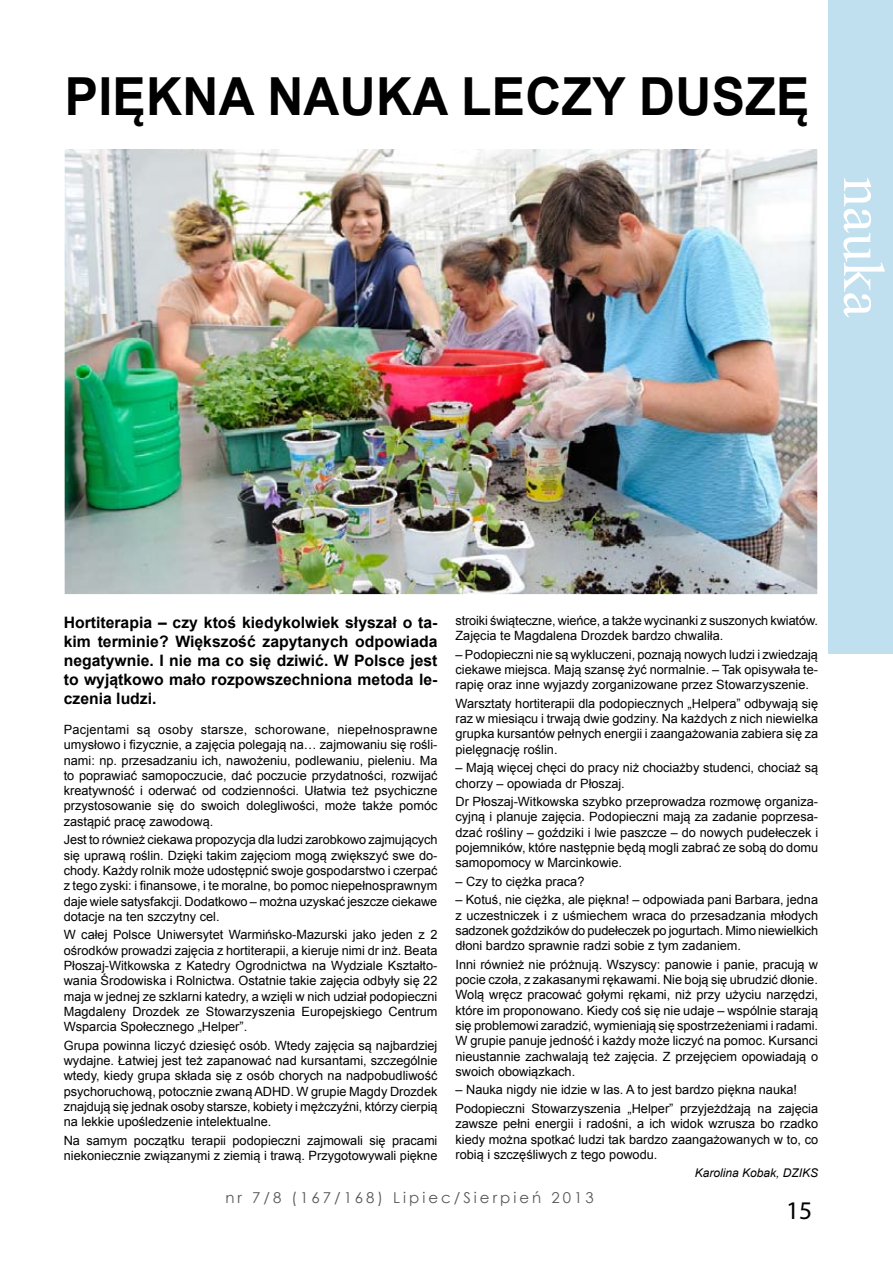
<style>
.page{position:relative;width:893px;height:1263px;background:#fff}
.page>*{position:absolute;margin:0;border:0;box-sizing:border-box;transform-origin:0 0}
.t1{font:58.5px "Times New Roman";color:#fff}
.t2{font:700 52.5px "Arial";letter-spacing:.005em;color:#000;scale:.95 1}
.t3{font:25.5px "Myriad Pro";color:#000}
.t4{font:700 15.75px/18.9px "Arial";color:#000;text-align:justify}
.t5{font:15px "Century Gothic";letter-spacing:.2em;color:#58585a}
.t6{font:12.75px/15.3px "Arial";color:#000;text-align:justify}
.t7{font:italic 12px "Arial";color:#000}
</style>
<div class="page">
<div style="left:828px;top:0;width:65px;height:654px;background:#c1e0ef"></div>
<img style="left:66px;top:150px;width:750px;height:443px">
<h2 class="t2" style="left:65px;top:61px;width:124px">Piękna</h2>
<h2 class="t2" style="left:267px;top:61px;width:39px">nauka</h2>
<h2 class="t2" style="left:461px;top:61px;width:67px">lecz</h2>
<h2 class="t2" style="left:592px;top:61px;width:85px">y dusz</h2>
<h2 class="t2" style="left:776px;top:61px;width:37px">ę</h2>
<h1 class="t1" style="left:903px;top:178px;width:141px;rotate:90deg">nauka</h1>
<p class="t4" style="left:64px;top:614px;width:375px">Hortiterapia – czy ktoś kiedykolwiek słyszał o ta&shy;kim terminie? Większość zapytanych odpowiada negatywnie. I nie ma co się dziwić. W Polsce jest to wyjątkowo mało rozpowszechniona metoda le&shy;czenia ludzi.</p>
<p class="t6" style="left:64px;top:722px;width:375px">Pacjentami są osoby starsze, schorowane, niepełnosprawne umysłowo i fizycznie, a zajęcia polegają na… zajmowaniu się rośli&shy;nami: np. przesadzaniu ich, nawożeniu, podlewaniu, pieleniu. Ma to poprawiać samopoczucie, dać poczucie przydatności, rozwijać kreatywność i oderwać od codzienności. Ułatwia też psychiczne przystosowanie się do swoich dolegliwości, może także pomóc zastąpić pracę zawodową.</p>
<p class="t6" style="left:64px;top:832px;width:375px">Jest to również ciekawa propozycja dla ludzi zarobkowo zajmujących się uprawą roślin. Dzięki takim zajęciom mogą zwiększyć swe do&shy;chody. Każdy rolnik może udostępnić swoje gospodarstwo i czerpać z tego zyski: i finansowe, i te moralne, bo pomoc niepełnosprawnym daje wiele satysfakcji. Dodatkowo – można uzyskać jeszcze ciekawe dotacje na ten szczytny cel.</p>
<p class="t6" style="left:64px;top:927px;width:375px">W całej Polsce Uniwersytet Warmińsko-Mazurski jako jeden z 2 ośrodków prowadzi zajęcia z hortiterapii, a kieruje nimi dr inż. Beata Płoszaj-Witkowska z Katedry Ogrodnictwa na Wydziale Kształto&shy;wania Środowiska i Rolnictwa. Ostatnie takie zajęcia odbyły się 22 maja w jednej ze szklarni katedry, a wzięli w nich udział podopieczni Magdaleny Drozdek ze Stowarzyszenia Europejskiego Centrum Wsparcia Społecznego „Helper”.</p>
<p class="t6" style="left:64px;top:1038px;width:375px">Grupa powinna liczyć dziesięć osób. Wtedy zajęcia są najbardziej wydajne. Łatwiej jest też zapanować nad kursantami, szczególnie wtedy, kiedy grupa składa się z osób chorych na nadpobudliwość psychoruchową, potocznie zwaną ADHD. W grupie Magdy Drozdek znajdują się jednak osoby starsze, kobiety i mężczyźni, którzy cierpią na lekkie upośledzenie intelektualne.</p>
<p class="t6" style="left:64px;top:1133px;width:375px">Na samym początku terapii podopieczni zajmowali się pracami niekoniecznie związanymi z ziemią i trawą. Przygotowywali piękne</p>
<p class="t6" style="left:455px;top:613px;width:364px">stroiki świąteczne, wieńce, a także wycinanki z suszonych kwiatów.<br>Zajęcia te Magdalena Drozdek bardzo chwaliła.</p>
<p class="t6" style="left:455px;top:647px;width:364px">– Podopieczni nie są wykluczeni, poznają nowych ludzi i zwiedzają ciekawe miejsca. Mają szansę żyć normalnie. – Tak opisywała te&shy;rapię oraz inne wyjazdy zorganizowane przez Stowarzyszenie.</p>
<p class="t6" style="left:455px;top:696px;width:364px">Warsztaty hortiterapii dla podopiecznych „Helpera” odbywają się raz w miesiącu i trwają dwie godziny. Na każdych z nich niewielka grupka kursantów pełnych energii i zaangażowania zabiera się za pielęgnację roślin.</p>
<p class="t6" style="left:455px;top:760px;width:364px">– Mają więcej chęci do pracy niż chociażby studenci, chociaż są chorzy – opowiada dr Płoszaj.</p>
<p class="t6" style="left:455px;top:794px;width:364px">Dr Płoszaj-Witkowska szybko przeprowadza rozmowę organiza&shy;cyjną i planuje zajęcia. Podopieczni mają za zadanie poprzesa&shy;dzać rośliny – goździki i lwie paszcze – do nowych pudełeczek i pojemników, które następnie będą mogli zabrać ze sobą do domu samopomocy w Marcinkowie.</p>
<p class="t6" style="left:455px;top:874px;width:130px">– Czy to ciężka praca?</p>
<p class="t6" style="left:455px;top:892px;width:364px">– Kotuś, nie ciężka, ale piękna! – odpowiada pani Barbara, jedna z uczestniczek i z uśmiechem wraca do przesadzania młodych sadzonek goździków do pudełeczek po jogurtach. Mimo niewielkich dłoni bardzo sprawnie radzi sobie z tym zadaniem.</p>
<p class="t6" style="left:455px;top:957px;width:364px">Inni również nie próżnują. Wszyscy: panowie i panie, pracują w pocie czoła, z zakasanymi rękawami. Nie boją się ubrudzić dłonie.<br>Wolą wręcz pracować gołymi rękami, niż przy użyciu narzędzi, które im proponowano. Kiedy coś się nie udaje – wspólnie starają się problemowi zaradzić, wymieniają się spostrzeżeniami i radami.<br>W grupie panuje jedność i każdy może liczyć na pomoc. Kursanci nieustannie zachwalają też zajęcia. Z przejęciem opowiadają o swoich obowiązkach.</p>
<p class="t6" style="left:455px;top:1081px;width:364px;line-height:18.6px">– Nauka nigdy nie idzie w las. A to jest bardzo piękna nauka!<br>Podopieczni Stowarzyszenia „Helper” przyjeżdżają na zajęcia</p>
<p class="t6" style="left:455px;top:1116px;width:364px">zawsze pełni energii i radośni, a ich widok wzrusza bo rzadko kiedy można spotkać ludzi tak bardzo zaangażowanych w to, co robią i szczęśliwych z tego powodu.</p>
<p class="t7" style="left:695px;top:1165px;width:125px">Karolina Kobak, DZIKS</p>
<p class="t5" style="left:225px;top:1187px;width:370px">nr 7/8 (167/168) Lipiec/Sierpień 2013</p>
<h3 class="t3" style="left:786px;top:1195px;width:28px">15</h3>
</div>
